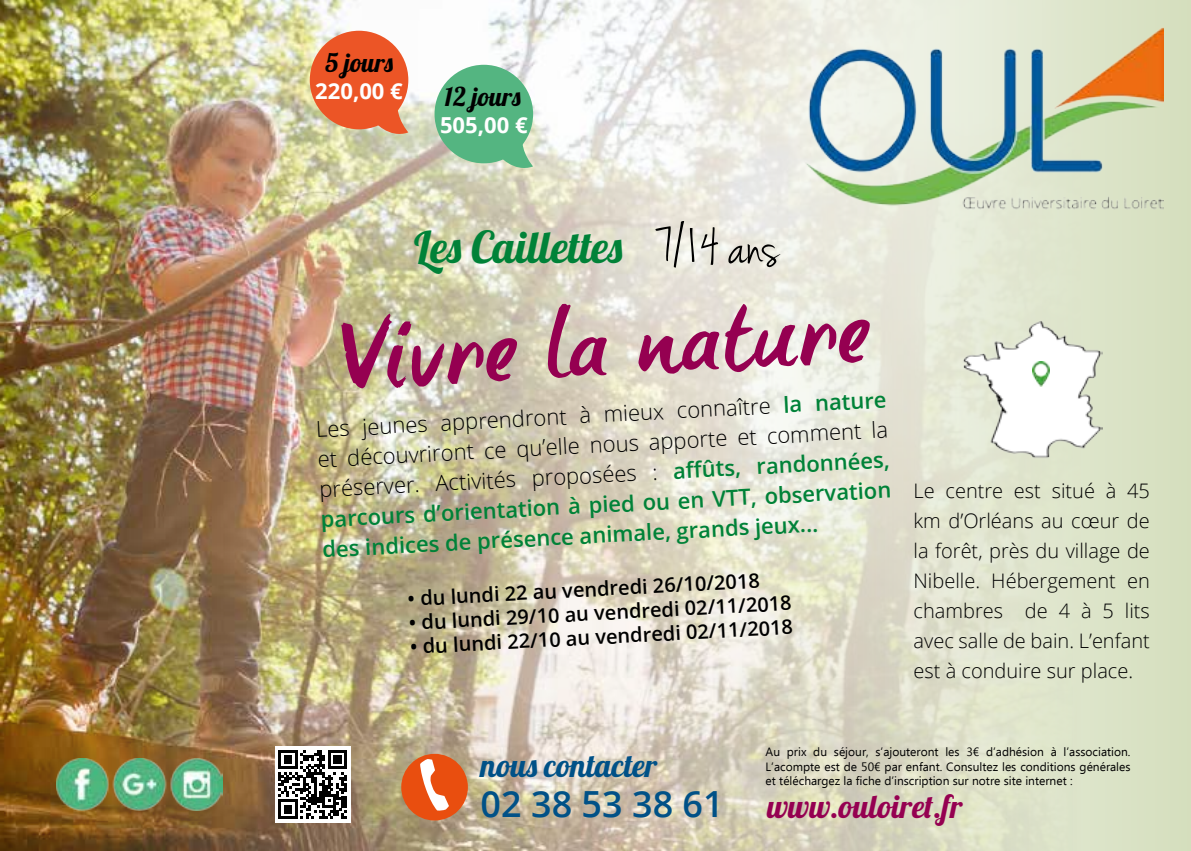
<style>
.page{position:relative;width:1191px;height:851px;background:#fff}
.page>*{position:absolute;margin:0;border:0;box-sizing:border-box;transform-origin:0 0}
.t1{font:44px "Lobster 1.4";color:#008238}
.t2{font:600 36px "Open Sans";color:#005187}
.t3{font:32px "Lobster 1.4";color:#950051}
.t4{font:32px "Lobster 1.4";color:#005187}
.t5{font:26px "Lobster 1.4";color:#000}
.t6{font:600 22px/30px "Open Sans";color:#008238;text-align:justify}
.t7{font:700 22px "Open Sans";color:#fff}
.t8{font:300 20px/30px "Open Sans";color:#000;text-align:justify}
.t9{font:600 20px "Open Sans";color:#000}
.t10{font:12px/14.4px "Ebrima";color:#000;text-align:justify}
.s1{font-family:"Jenna Sue";font-size:60px;color:#000}
.s2{font-weight:300;color:#000}
</style>
<div class="page">
<div style="left:665px;top:0;width:526px;height:850px;background:#d9e2c4"></div>
<img style="left:0;top:0;width:1064px;height:850px">
<img style="left:801px;top:26px;width:362px;height:184px">
<div style="left:310px;top:31px;width:98px;height:98px;background:#ec5526;border-radius:50%"></div>
<svg style="left:373px;top:103px;width:35px;height:36px"></svg>
<div style="left:434px;top:65px;width:99px;height:98px;background:#54b581;border-radius:50%"></div>
<svg style="left:498px;top:137px;width:35px;height:36px"></svg>
<div style="left:401px;top:753px;width:67px;height:67px;background:#e94e0f;border-radius:50%"></div>
<svg style="left:420px;top:759px;width:29px;height:51px"></svg>
<div style="left:275px;top:746px;width:75px;height:76px;background:#fff"></div>
<svg style="left:278px;top:750px;width:69px;height:68px"></svg>
<img style="left:57px;top:758px;width:165px;height:52px">
<img style="left:961px;top:318px;width:141px;height:141px">
<svg style="left:341px;top:303px;width:529px;height:85px;background:#cba6aa"></svg>
<img style="left:1032px;top:361px;width:17px;height:25px">
<p class="t5" style="left:325px;top:46px;width:69px">5 jours</p>
<p class="t7" style="left:315px;top:76px;width:89px">220,00 €</p>
<p class="t5" style="left:444px;top:80px;width:77px">12 jours</p>
<p class="t7" style="left:440px;top:110px;width:89px">505,00 €</p>
<h1 class="t1" style="left:414px;top:219px;width:366px">Les Caillettes <span class="s1">7/14 ans</span></h1>
<p class="t6" style="left:315px;top:414px;width:572px;rotate:-3deg"><span class="s2">Les jeunes apprendront à mieux connaître</span> la nature <span class="s2">et découvriront ce qu’elle nous apporte et comment la préserver. Activités proposées :</span> affûts, randonnées, parcours d’orientation à pied ou en VTT, observation des indices de présence animale, grands jeux...</p>
<p class="t9" style="left:407px;top:585px;width:354px;rotate:-3deg">• du lundi 22 au vendredi 26/10/2018</p>
<p class="t9" style="left:408px;top:608px;width:385px;rotate:-3deg">• du lundi 29/10 au vendredi 02/11/2018</p>
<p class="t9" style="left:409px;top:632px;width:385px;rotate:-3deg">• du lundi 22/10 au vendredi 02/11/2018</p>
<p class="t8" style="left:913px;top:474px;width:238px">Le centre est situé à 45 km d’Orléans au cœur de la forêt, près du village de Nibelle. Hébergement en chambres de 4 à 5 lits avec salle de bain. L’enfant est à conduire sur place.</p>
<h3 class="t4" style="left:480px;top:745px;width:178px">nous contacter</h3>
<h2 class="t2" style="left:480px;top:779px;width:244px">02 38 53 38 61</h2>
<p class="t10" style="left:765px;top:745px;width:366px">Au prix du séjour, s’ajouteront les 3€ d’adhésion à l’association.<br>L’acompte est de 50€ par enfant. Consultez les conditions générales et téléchargez la fiche d’inscription sur notre site internet :</p>
<h3 class="t3" style="left:767px;top:786px;width:197px">www.ouloiret.fr</h3>
</div>
